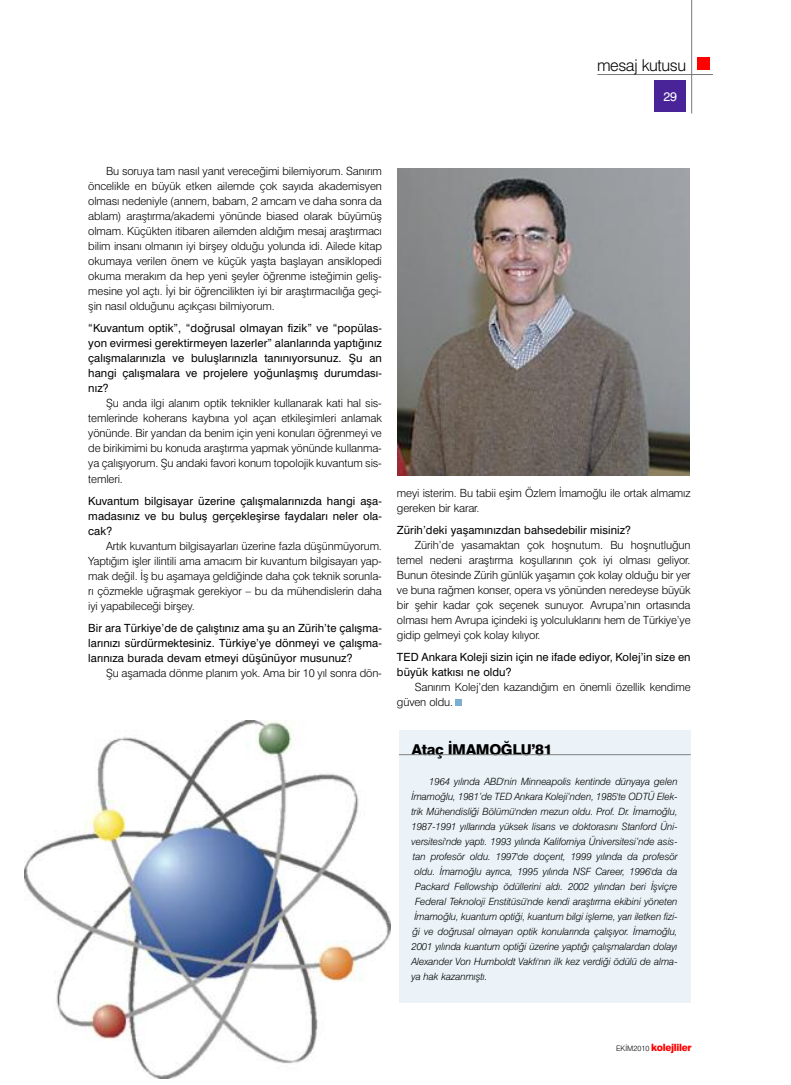
<style>
.page{position:relative;width:791px;height:1085px;background:#fff}
.page>*{position:absolute;margin:0;border:0;box-sizing:border-box;transform-origin:0 0}
.t1{font:300 16.25px "Swiss 721 BT";letter-spacing:-.025em;color:#000}
.t2{font:800 15px "Swiss 721 BT";letter-spacing:-.03em;color:#000}
.t3{font:12.5px "Swiss 721 BT";color:#fff}
.t4{font:300 11.25px/15px "Swiss 721 BT";letter-spacing:-.01em;color:#000;text-align:justify}
.t5{font:11.25px/15px "Swiss 721 BT";letter-spacing:.005em;color:#000;text-align:justify}
.t6{font:italic 300 10px "Swiss 721 BT";letter-spacing:-.01em;color:#000}
.t7{font:800 10px "Swiss 721 BT";letter-spacing:-.03em;color:#f00}
.s1{font-weight:300;font-size:7.5px;color:#000}
</style>
<div class="page">
<img style="left:25px;top:720px;width:365px;height:358px">
<hr style="left:691px;top:0;width:1px;height:113px;background:#787878">
<hr style="left:597px;top:74px;width:115px;height:1px;background:#787878">
<div style="left:654px;top:80px;width:31px;height:32px;background:#482498"></div>
<div style="left:696px;top:57px;width:13px;height:12px;background:#f00"></div>
<div style="left:399px;top:730px;width:291px;height:272px;background:#ebf3f8"></div>
<hr style="left:399px;top:754px;width:291px;height:1px;background:#808080">
<img style="left:397px;top:168px;width:291px;height:307px">
<div style="left:454px;top:699px;width:7px;height:7px;background:#7caece"></div>
<h1 class="t1" style="left:596px;top:56px;width:91px">mesaj kutusu</h1>
<p class="t3" style="left:663px;top:89px;width:15px">29</p>
<p class="t4" style="left:88px;top:164px;width:295px;text-indent:18px">Bu soruya tam nasıl yanıt vereceğimi bilemiyorum. Sanırım öncelikle en büyük etken ailemde çok sayıda akademisyen olması nedeniyle (annem, babam, 2 amcam ve daha sonra da ablam) araştırma/akademi yönünde biased olarak büyümüş olmam. Küçükten itibaren ailemden aldığım mesaj araştırmacı bilim insanı olmanın iyi birşey olduğu yolunda idi. Ailede kitap okumaya verilen önem ve küçük yaşta başlayan ansiklopedi okuma merakım da hep yeni şeyler öğrenme isteğimin geliş&shy;mesine yol açtı. İyi bir öğrencilikten iyi bir araştırmacılığa geçi&shy;şin nasıl olduğunu açıkçası bilmiyorum.</p>
<p class="t5" style="left:88px;top:321px;width:295px">“Kuvantum optik”, “doğrusal olmayan fizik” ve “popülas&shy;yon evirmesi gerektirmeyen lazerler” alanlarında yaptığınız çalışmalarınızla ve buluşlarınızla tanınıyorsunuz. Şu an hangi çalışmalara ve projelere yoğunlaşmış durumdası&shy;nız?</p>
<p class="t4" style="left:88px;top:396px;width:295px;text-indent:18px">Şu anda ilgi alanım optik teknikler kullanarak kati hal sis&shy;temlerinde koherans kaybına yol açan etkileşimleri anlamak yönünde. Bir yandan da benim için yeni konuları öğrenmeyi ve de birikimimi bu konuda araştırma yapmak yönünde kullanma&shy;ya çalışıyorum. Şu andaki favori konum topolojik kuvantum sis&shy;temleri.</p>
<p class="t5" style="left:88px;top:493px;width:295px">Kuvantum bilgisayar üzerine çalışmalarınızda hangi aşa&shy;madasınız ve bu buluş gerçekleşirse faydaları neler ola&shy;cak?</p>
<p class="t4" style="left:88px;top:538px;width:295px;text-indent:18px">Artık kuvantum bilgisayarları üzerine fazla düşünmüyorum.<br>Yaptığım işler ilintili ama amacım bir kuvantum bilgisayarı yap&shy;mak değil. İş bu aşamaya geldiğinde daha çok teknik sorunla&shy;rı çözmekle uğraşmak gerekiyor – bu da mühendislerin daha iyi yapabileceği birşey.</p>
<p class="t5" style="left:88px;top:620px;width:295px">Bir ara Türkiye’de de çalıştınız ama şu an Zürih’te çalışma&shy;larınızı sürdürmektesiniz. Türkiye’ye dönmeyi ve çalışma&shy;larınıza burada devam etmeyi düşünüyor musunuz?</p>
<p class="t4" style="left:106px;top:665px;width:277px">Şu aşamada dönme planım yok. Ama bir 10 yıl sonra dön-</p>
<p class="t4" style="left:397px;top:485px;width:295px">meyi isterim. Bu tabii eşim Özlem İmamoğlu ile ortak almamız gereken bir karar.</p>
<p class="t5" style="left:397px;top:522px;width:235px">Zürih’deki yaşamınızdan bahsedebilir misiniz?</p>
<p class="t4" style="left:397px;top:537px;width:295px;text-indent:18px">Zürih’de yasamaktan çok hoşnutum. Bu hoşnutluğun temel nedeni araştırma koşullarının çok iyi olması geliyor.<br>Bunun ötesinde Zürih günlük yaşamın çok kolay olduğu bir yer ve buna rağmen konser, opera vs yönünden neredeyse büyük bir şehir kadar çok seçenek sunuyor. Avrupa’nın ortasında olması hem Avrupa içindeki iş yolculuklarını hem de Türkiye’ye gidip gelmeyi çok kolay kılıyor.</p>
<p class="t5" style="left:397px;top:649px;width:295px">TED Ankara Koleji sizin için ne ifade ediyor, Kolej’in size en büyük katkısı ne oldu?</p>
<p class="t4" style="left:397px;top:679px;width:295px;text-indent:18px">Sanırım Kolej’den kazandığım en önemli özellik kendime güven oldu.</p>
<h2 class="t2" style="left:411px;top:740px;width:142px">Ataç İMAMOĞLU’81</h2>
<p class="t6" style="left:429px;top:775px;width:250px">1964 yılında ABD'nin Minneapolis kentinde dünyaya gelen</p>
<p class="t6" style="left:411px;top:790px;width:267px">İmamoğlu, 1981’de TED Ankara Koleji’nden, 1985'te ODTÜ Elek-</p>
<p class="t6" style="left:411px;top:805px;width:267px">trik Mühendisliği Bölümü'nden mezun oldu. Prof. Dr. İmamoğlu,</p>
<p class="t6" style="left:411px;top:820px;width:267px">1987-1991 yıllarında yüksek lisans ve doktorasını Stanford Üni-</p>
<p class="t6" style="left:411px;top:835px;width:267px">versitesi'nde yaptı. 1993 yılında Kaliforniya Üniversitesi’nde asis-</p>
<p class="t6" style="left:413px;top:850px;width:266px">tan profesör oldu. 1997'de doçent, 1999 yılında da profesör</p>
<p class="t6" style="left:414px;top:865px;width:264px">oldu. İmamoğlu ayrıca, 1995 yılında NSF Career, 1996'da da</p>
<p class="t6" style="left:415px;top:880px;width:264px">Packard Fellowship ödüllerini aldı. 2002 yılından beri İşviçre</p>
<p class="t6" style="left:415px;top:895px;width:264px">Federal Teknoloji Enstitüsü'nde kendi araştırma ekibini yöneten</p>
<p class="t6" style="left:414px;top:910px;width:265px">İmamoğlu, kuantum optiği, kuantum bilgi işleme, yarı iletken fizi-</p>
<p class="t6" style="left:412px;top:925px;width:266px">ği ve doğrusal olmayan optik konularında çalışıyor. İmamoğlu,</p>
<p class="t6" style="left:411px;top:940px;width:267px">2001 yılında kuantum optiği üzerine yaptığı çalışmalardan dolayı</p>
<p class="t6" style="left:411px;top:955px;width:267px">Alexander Von Humboldt Vakfı'nın ilk kez verdiği ödülü de alma-</p>
<p class="t6" style="left:411px;top:970px;width:77px">ya hak kazanmıştı.</p>
<p class="t7" style="left:615px;top:1041px;width:77px"><span class="s1">EKİM2010</span> kolejliler</p>
</div>
